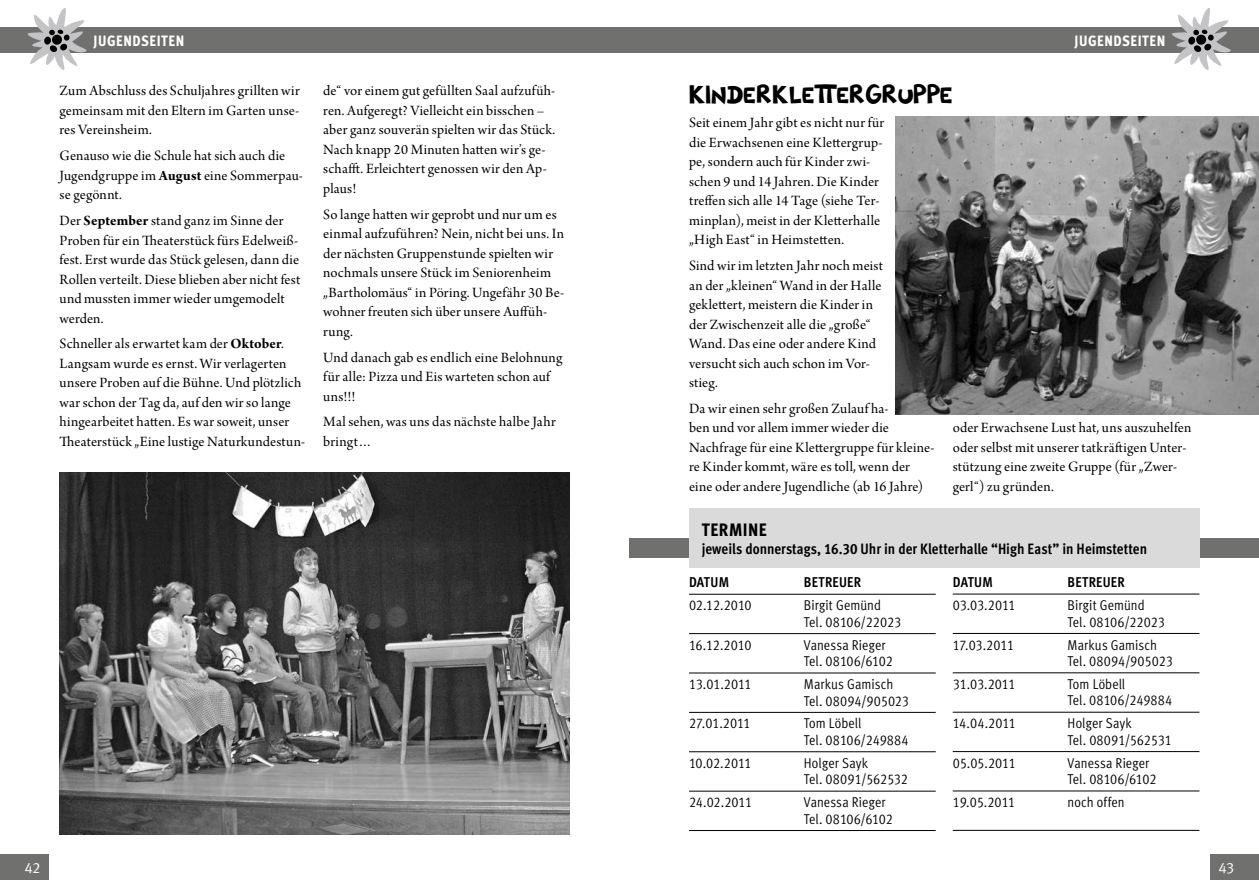
<style>
.page{position:relative;width:1259px;height:893px;background:#fff}
.page>*{position:absolute;margin:0;border:0;box-sizing:border-box;transform-origin:0 0}
.t1{font:28.5px "NICHTLUSDICK";color:#000}
.t2{font:18px "Meta Cond Extra Bold LF";letter-spacing:.035em;color:#000}
.t3{font:15px/19.5px "Arno Pro Subhead";letter-spacing:.01em;color:#000}
.t4{font:15px "Meta Cond Bold LF";color:#000}
.t5{font:15px "Meta Cond Extra Bold LF";letter-spacing:.04em;color:#fff}
.t6{font:15px "Meta Caps";color:#fff}
.t7{font:14.25px/16.5px "Meta Cond Normal LF";letter-spacing:.005em;color:#000}
.t8{font:14.25px "Meta Cond Bold LF";letter-spacing:.01em;color:#000}
.s1{font-family:"Arno Pro Bold Subhead"}
</style>
<div class="page">
<div style="left:0;top:855px;width:49px;height:25px;background:#70706f"></div>
<div style="left:1210px;top:855px;width:49px;height:25px;background:#70706f"></div>
<div style="left:0;top:28px;width:629px;height:25px;background:#70706f"></div>
<svg style="left:26px;top:8px;width:65px;height:62px"></svg>
<div style="left:629px;top:28px;width:630px;height:25px;background:#70706f"></div>
<svg style="left:1169px;top:8px;width:65px;height:62px"></svg>
<img style="left:60px;top:473px;width:510px;height:361px">
<hr style="left:689px;top:594px;width:246px;height:1px;background:#000">
<hr style="left:689px;top:633px;width:246px;height:1px;background:#000">
<hr style="left:689px;top:673px;width:246px;height:1px;background:#000">
<hr style="left:689px;top:712px;width:246px;height:1px;background:#000">
<hr style="left:689px;top:751px;width:246px;height:1px;background:#000">
<hr style="left:689px;top:791px;width:246px;height:1px;background:#000">
<hr style="left:689px;top:830px;width:246px;height:1px;background:#000">
<img style="left:895px;top:117px;width:364px;height:298px">
<div style="left:629px;top:538px;width:630px;height:19px;background:#70706f"></div>
<div style="left:689px;top:508px;width:510px;height:60px;background:#dadada"></div>
<hr style="left:952px;top:594px;width:247px;height:1px;background:#000">
<hr style="left:952px;top:633px;width:247px;height:1px;background:#000">
<hr style="left:952px;top:672px;width:247px;height:1px;background:#000">
<hr style="left:952px;top:712px;width:247px;height:1px;background:#000">
<hr style="left:952px;top:751px;width:247px;height:1px;background:#000">
<hr style="left:952px;top:791px;width:247px;height:1px;background:#000">
<hr style="left:952px;top:830px;width:247px;height:1px;background:#000">
<p class="t5" style="left:94px;top:32px;width:92px">JUGENDSEITEN</p>
<p class="t5" style="left:1074px;top:32px;width:92px">JUGENDSEITEN</p>
<p class="t3" style="left:60px;top:82px;width:242px;text-align:justify">Zum Abschluss des Schuljahres grillten wir gemeinsam mit den Eltern im Garten unse&shy;res Vereinsheim.</p>
<p class="t3" style="left:60px;top:147px;width:245px">Genauso wie die Schule hat sich auch die<br>Jugendgruppe im <span class="s1">August</span> eine Sommerpau&shy;se gegönnt.</p>
<p class="t3" style="left:60px;top:212px;width:242px">Der <span class="s1">September</span> stand ganz im Sinne der Proben für ein Theaterstück fürs Edelweiß&shy;fest. Erst wurde das Stück gelesen, dann die Rollen verteilt. Diese blieben aber nicht fest und mussten immer wieder umgemodelt werden.</p>
<p class="t3" style="left:60px;top:335px;width:247px">Schneller als erwartet kam der <span class="s1">Oktober</span>.<br>Langsam wurde es ernst. Wir verlagerten unsere Proben auf die Bühne. Und plötzlich war schon der Tag da, auf den wir so lange hingearbeitet hatten. Es war soweit, unser Theaterstück „Eine lustige Naturkundestun-</p>
<h1 class="t1" style="left:689px;top:75px;width:265px">Kinderklettergruppe</h1>
<p class="t3" style="left:689px;top:114px;width:197px">Seit einem Jahr gibt es nicht nur für die Erwachsenen eine Klettergrup&shy;pe, sondern auch für Kinder zwi&shy;schen 9 und 14 Jahren. Die Kinder treffen sich alle 14 Tage (siehe Ter&shy;minplan), meist in der Kletterhalle „High East“ in Heimstetten.</p>
<p class="t3" style="left:689px;top:257px;width:195px">Sind wir im letzten Jahr noch meist an der „kleinen“ Wand in der Halle geklettert, meistern die Kinder in der Zwischenzeit alle die „große“<br>Wand. Das eine oder andere Kind versucht sich auch schon im Vor&shy;stieg.</p>
<p class="t3" style="left:689px;top:400px;width:247px">Da wir einen sehr großen Zulauf ha-<br>ben und vor allem immer wieder die Nachfrage für eine Klettergruppe für kleine&shy;re Kinder kommt, wäre es toll, wenn der eine oder andere Jugendliche (ab 16 Jahre)</p>
<p class="t3" style="left:323px;top:82px;width:233px">de“ vor einem gut gefüllten Saal aufzufüh&shy;ren. Aufgeregt? Vielleicht ein bisschen – aber ganz souverän spielten wir das Stück.<br>Nach knapp 20 Minuten hatten wir’s ge&shy;schafft. Erleichtert genossen wir den Ap&shy;plaus!</p>
<p class="t3" style="left:323px;top:205px;width:242px">So lange hatten wir geprobt und nur um es einmal aufzuführen? Nein, nicht bei uns. In der nächsten Gruppenstunde spielten wir nochmals unsere Stück im Seniorenheim „Bartholomäus“ in Pöring. Ungefähr 30 Be&shy;wohner freuten sich über unsere Auffüh&shy;rung.</p>
<p class="t3" style="left:323px;top:348px;width:241px">Und danach gab es endlich eine Belohnung für alle: Pizza und Eis warteten schon auf uns!!!</p>
<p class="t3" style="left:323px;top:413px;width:234px">Mal sehen, was uns das nächste halbe Jahr bringt…</p>
<p class="t3" style="left:952px;top:419px;width:240px">oder Erwachsene Lust hat, uns auszuhelfen oder selbst mit unserer tatkräftigen Unter&shy;stützung eine zweite Gruppe (für „Zwer&shy;gerl“) zu gründen.</p>
<p class="t2" style="left:702px;top:519px;width:67px">TERMINE</p>
<p class="t4" style="left:702px;top:540px;width:447px">jeweils donnerstags, 16.30 Uhr in der Kletterhalle “High East” in Heimstetten</p>
<p class="t8" style="left:952px;top:574px;width:16px">Datum</p>
<p class="t8" style="left:1067px;top:574px;width:16px">Betreuer</p>
<p class="t7" style="left:952px;top:597px;width:64px">03.03.2011</p>
<p class="t7" style="left:1067px;top:597px;width:99px">Birgit Gemünd<br>Tel. 08106/22023</p>
<p class="t7" style="left:952px;top:636px;width:63px">17.03.2011</p>
<p class="t7" style="left:1067px;top:636px;width:107px">Markus Gamisch<br>Tel. 08094/905023</p>
<p class="t7" style="left:952px;top:676px;width:64px">31.03.2011</p>
<p class="t7" style="left:1067px;top:676px;width:106px">Tom Löbell<br>Tel. 08106/249884</p>
<p class="t7" style="left:952px;top:715px;width:65px">14.04.2011</p>
<p class="t7" style="left:1067px;top:715px;width:106px">Holger Sayk<br>Tel. 08091/562531</p>
<p class="t7" style="left:952px;top:754px;width:65px">05.05.2011</p>
<p class="t7" style="left:1067px;top:754px;width:90px">Vanessa Rieger<br>Tel. 08106/6102</p>
<p class="t7" style="left:952px;top:794px;width:64px">19.05.2011</p>
<p class="t7" style="left:1067px;top:794px;width:59px">noch offen</p>
<p class="t8" style="left:689px;top:574px;width:16px">Datum</p>
<p class="t8" style="left:804px;top:574px;width:16px">Betreuer</p>
<p class="t7" style="left:689px;top:597px;width:64px">02.12.2010</p>
<p class="t7" style="left:804px;top:597px;width:99px">Birgit Gemünd<br>Tel. 08106/22023</p>
<p class="t7" style="left:689px;top:636px;width:64px">16.12.2010</p>
<p class="t7" style="left:804px;top:636px;width:90px">Vanessa Rieger<br>Tel. 08106/6102</p>
<p class="t7" style="left:689px;top:676px;width:64px">13.01.2011</p>
<p class="t7" style="left:804px;top:676px;width:107px">Markus Gamisch<br>Tel. 08094/905023</p>
<p class="t7" style="left:689px;top:715px;width:63px">27.01.2011</p>
<p class="t7" style="left:804px;top:715px;width:106px">Tom Löbell<br>Tel. 08106/249884</p>
<p class="t7" style="left:689px;top:755px;width:64px">10.02.2011</p>
<p class="t7" style="left:804px;top:755px;width:106px">Holger Sayk<br>Tel. 08091/562532</p>
<p class="t7" style="left:689px;top:794px;width:65px">24.02.2011</p>
<p class="t7" style="left:804px;top:794px;width:90px">Vanessa Rieger<br>Tel. 08106/6102</p>
<p class="t6" style="left:24px;top:859px;width:17px">42</p>
<p class="t6" style="left:1218px;top:859px;width:17px">43</p>
</div>
